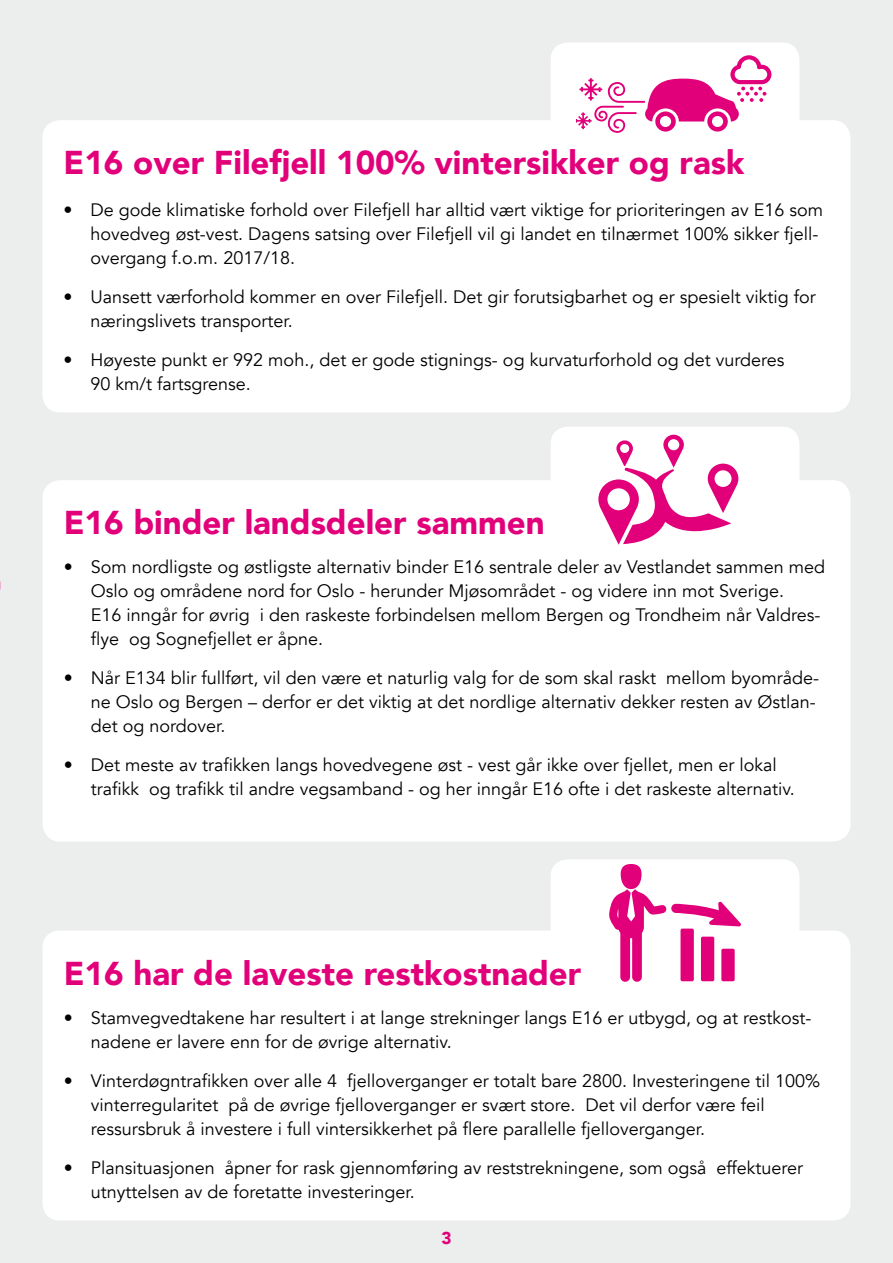
<style>
.page{position:relative;width:893px;height:1263px;background:#eceded}
.page>*{position:absolute;margin:0;border:0;box-sizing:border-box;transform-origin:0 0}
.t1{font:900 33px "Avenir";color:#e2007a}
.t2{font:18px/24px "Avenir";color:#000}
.t3{font:900 17.1px "Avenir";color:#e2007a}
</style>
<div class="page">
<div style="left:551px;top:859px;width:248px;height:137px;background:#fff;border-radius:17px"></div>
<div style="left:551px;top:43px;width:248px;height:132px;background:#fff;border-radius:17px"></div>
<div style="left:551px;top:427px;width:248px;height:110px;background:#fff;border-radius:17px"></div>
<div style="left:43px;top:480px;width:807px;height:361px;background:#fff;border-radius:18px"></div>
<div style="left:43px;top:930px;width:807px;height:290px;background:#fff;border-radius:17px"></div>
<div style="left:42px;top:120px;width:808px;height:292px;background:#fff;border-radius:18px"></div>
<svg style="left:576px;top:55px;width:195px;height:78px"></svg>
<div style="left:621px;top:864px;width:21px;height:25px;background:#e2007a;border-radius:10px"></div>
<svg style="left:609px;top:889px;width:132px;height:93px"></svg>
<svg style="left:598px;top:435px;width:140px;height:110px"></svg>
<h1 class="t1" style="left:64px;top:135px;width:682px">E16 over Filefjell 100% vintersikker og rask</h1>
<p class="t2" style="left:91px;top:199px;width:734px;text-indent:-27px">• De gode klimatiske forhold over Filefjell har alltid vært viktige for prioriteringen av E16 som hovedveg øst-vest. Dagens satsing over Filefjell vil gi landet en tilnærmet 100% sikker fjell&shy;overgang f.o.m. 2017/18.</p>
<p class="t2" style="left:91px;top:286px;width:727px;text-indent:-27px">• Uansett værforhold kommer en over Filefjell. Det gir forutsigbarhet og er spesielt viktig for næringslivets transporter.</p>
<p class="t2" style="left:91px;top:349px;width:695px;text-indent:-27px">• Høyeste punkt er 992 moh., det er gode stignings- og kurvaturforhold og det vurderes<br>90 km/t fartsgrense.</p>
<h1 class="t1" style="left:64px;top:495px;width:482px">E16 binder landsdeler sammen</h1>
<p class="t2" style="left:91px;top:555px;width:736px;text-indent:-27px">• Som nordligste og østligste alternativ binder E16 sentrale deler av Vestlandet sammen med Oslo og områdene nord for Oslo - herunder Mjøsområdet - og videre inn mot Sverige.<br>E16 inngår for øvrig i den raskeste forbindelsen mellom Bergen og Trondheim når Valdres&shy;flye og Sognefjellet er åpne.</p>
<p class="t2" style="left:91px;top:666px;width:730px;text-indent:-27px">• Når E134 blir fullført, vil den være et naturlig valg for de som skal raskt mellom byområde&shy;ne Oslo og Bergen – derfor er det viktig at det nordlige alternativ dekker resten av Østlan&shy;det og nordover.</p>
<p class="t2" style="left:91px;top:753px;width:705px;text-indent:-27px">• Det meste av trafikken langs hovedvegene øst - vest går ikke over fjellet, men er lokal trafikk og trafikk til andre vegsamband - og her inngår E16 ofte i det raskeste alternativ.</p>
<h1 class="t1" style="left:64px;top:945px;width:519px">E16 har de laveste restkostnader</h1>
<p class="t2" style="left:91px;top:1006px;width:722px;text-indent:-27px">• Stamvegvedtakene har resultert i at lange strekninger langs E16 er utbygd, og at restkost&shy;nadene er lavere enn for de øvrige alternativ.</p>
<p class="t2" style="left:91px;top:1069px;width:731px;text-indent:-27px">• Vinterdøgntrafikken over alle 4 fjelloverganger er totalt bare 2800. Investeringene til 100% vinterregularitet på de øvrige fjelloverganger er svært store. Det vil derfor være feil ressursbruk å investere i full vintersikkerhet på flere parallelle fjelloverganger.</p>
<p class="t2" style="left:91px;top:1156px;width:714px;text-indent:-27px">• Plansituasjonen åpner for rask gjennomføring av reststrekningene, som også effektuerer utnyttelsen av de foretatte investeringer.</p>
<p class="t3" style="left:441px;top:1223px;width:12px">3</p>
</div>
